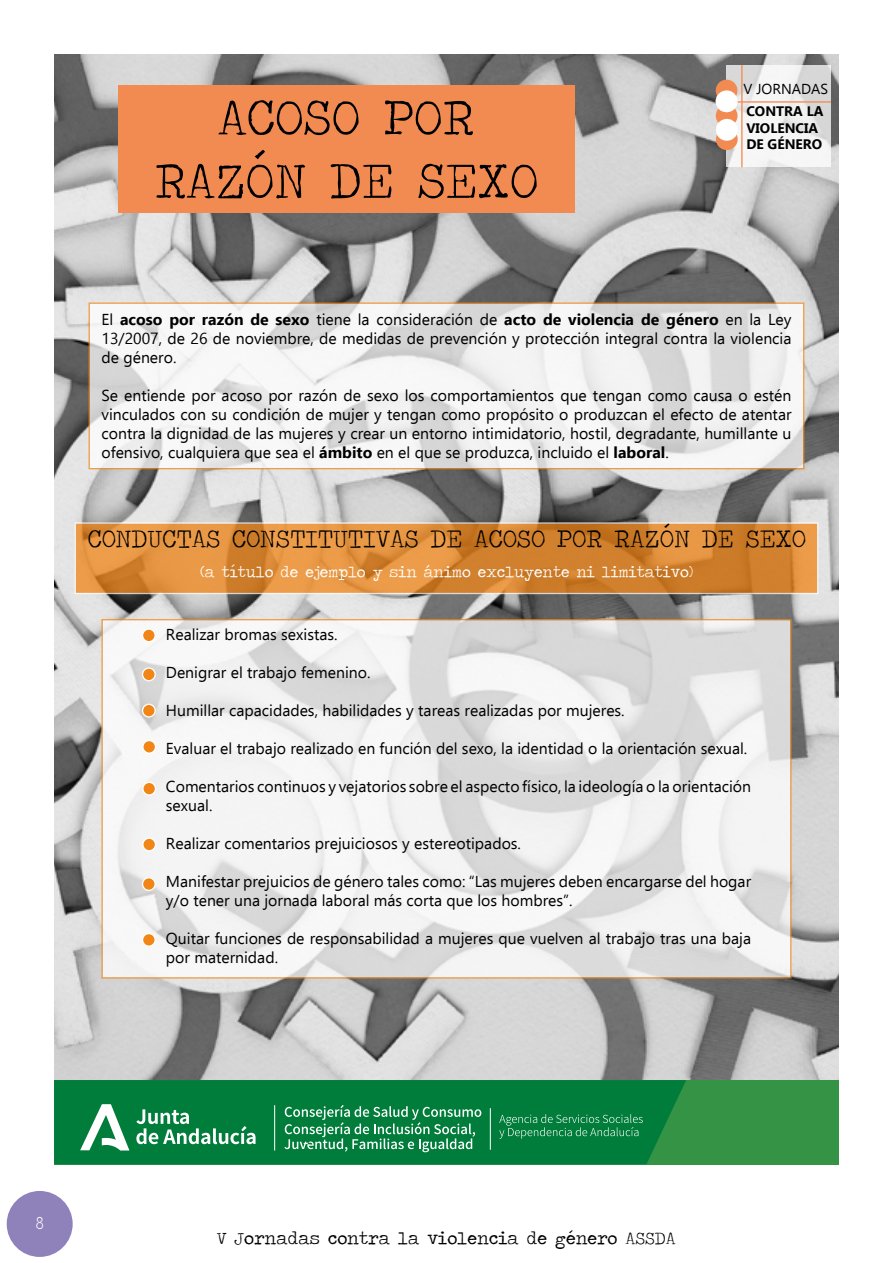
<style>
.page{position:relative;width:893px;height:1263px;background:#fff}
.page>*{position:absolute;margin:0;border:0;box-sizing:border-box;transform-origin:0 0}
.t1{font:52.8px/63.3px "Traveling Typewriter";color:#000;text-align:center}
.t2{font:26.4px "Traveling Typewriter";color:#000}
.t3{font:18px "Traveling Typewriter";color:#000}
.t4{font:18px "Traveling Typewriter";color:#fff}
.t5{font:15.75px/19px "Ebrima";color:#000}
.t6{font:15.75px "Traveling Typewriter";color:#fff}
.t7{font:14.4px "Ebrima";color:#000}
.t8{font:700 13.8px/16.5px "Ebrima";color:#000}
.s1{font-weight:700}
</style>
<div class="page">
<div style="left:7px;top:1191px;width:66px;height:66px;background:#8f82ba;border-radius:50%"></div>
<img style="left:54px;top:54px;width:785px;height:1026px">
<div style="left:118px;top:85px;width:456px;height:127px;background:#f28b52"></div>
<svg style="left:89px;top:302px;width:715px;height:167px;fill:#f3f3f3"></svg>
<svg style="left:75px;top:522px;width:743px;height:72px;background:#da8d3d"></svg>
<div style="left:54px;top:1080px;width:785px;height:84px;background:#359346"></div>
<div style="left:54px;top:1080px;width:632px;height:84px;background:#007d3a"></div>
<svg style="left:499px;top:1114px;width:144px;height:25px;background:#1f8c52"></svg>
<svg style="left:284px;top:1105px;width:197px;height:47px;background:#339761"></svg>
<svg style="left:136px;top:1109px;width:120px;height:35px;background:#409d6b"></svg>
<svg style="left:80px;top:1104px;width:49px;height:46px;background:#66b189"></svg>
<hr style="left:274px;top:1105px;width:1px;height:45px;background:#fff">
<hr style="left:490px;top:1108px;width:1px;height:42px;background:#fff">
<svg style="left:101px;top:619px;width:690px;height:359px;fill:#f2f2f2"></svg>
<svg style="left:143px;top:629px;width:12px;height:13px"></svg>
<div style="left:142px;top:628px;width:14px;height:14px;border:1px solid #fff;border-radius:50%"></div>
<svg style="left:143px;top:668px;width:12px;height:13px"></svg>
<div style="left:142px;top:667px;width:14px;height:14px;border:1px solid #fff;border-radius:50%"></div>
<svg style="left:143px;top:704px;width:12px;height:13px"></svg>
<div style="left:142px;top:704px;width:14px;height:14px;border:1px solid #fff;border-radius:50%"></div>
<svg style="left:143px;top:740px;width:12px;height:13px"></svg>
<div style="left:142px;top:740px;width:14px;height:14px;border:1px solid #fff;border-radius:50%"></div>
<svg style="left:143px;top:782px;width:12px;height:13px"></svg>
<div style="left:142px;top:782px;width:14px;height:14px;border:1px solid #fff;border-radius:50%"></div>
<svg style="left:143px;top:838px;width:12px;height:13px"></svg>
<div style="left:142px;top:837px;width:14px;height:14px;border:1px solid #fff;border-radius:50%"></div>
<div style="left:143px;top:878px;width:12px;height:12px;background:#f18616;border-radius:50%"></div>
<div style="left:142px;top:877px;width:14px;height:14px;border:1px solid #fff;border-radius:50%"></div>
<svg style="left:143px;top:933px;width:12px;height:13px"></svg>
<div style="left:142px;top:933px;width:14px;height:14px;border:1px solid #fff;border-radius:50%"></div>
<svg style="left:726px;top:66px;width:104px;height:101px;fill:#f5f5f5"></svg>
<hr style="left:717px;top:101px;width:114px;height:2px;background:#f28b52">
<div style="left:716px;top:80px;width:21px;height:21px;background:#f28b52;border-radius:50%"></div>
<div style="left:716px;top:128px;width:22px;height:22px;background:#f28b52;border-radius:50%"></div>
<hr style="left:741px;top:65px;width:1px;height:102px;background:#f28b52">
<svg style="left:715px;top:89px;width:23px;height:53px"></svg>
<h1 class="t1" style="left:154px;top:84px;width:385px">ACOSO POR<br>RAZÓN DE SEXO</h1>
<p class="t7" style="left:744px;top:78px;width:86px">V JORNADAS</p>
<p class="t8" style="left:746px;top:102px;width:79px">CONTRA LA<br>VIOLENCIA<br>DE GÉNERO</p>
<p class="t5" style="left:101px;top:309px;width:691px;text-align:justify">El <span class="s1">acoso por razón de sexo</span> tiene la consideración de <span class="s1">acto de violencia de género</span> en la Ley 13/2007, de 26 de noviembre, de medidas de prevención y protección integral contra la violencia de género.</p>
<p class="t5" style="left:101px;top:385px;width:692px;text-align:justify">Se entiende por acoso por razón de sexo los comportamientos que tengan como causa o estén vinculados con su condición de mujer y tengan como propósito o produzcan el efecto de atentar contra la dignidad de las mujeres y crear un entorno intimidatorio, hostil, degradante, humillante u ofensivo, cualquiera que sea el <span class="s1">ámbito</span> en el que se produzca, incluido el <span class="s1">laboral</span>.</p>
<h2 class="t2" style="left:88px;top:521px;width:720px">CONDUCTAS CONSTITUTIVAS DE ACOSO POR RAZÓN DE SEXO</h2>
<p class="t6" style="left:201px;top:561px;width:494px">(a título de ejemplo y sin ánimo excluyente ni limitativo)</p>
<p class="t5" style="left:142px;top:625px;width:197px">• Realizar bromas sexistas.</p>
<p class="t5" style="left:142px;top:663px;width:230px">• Denigrar el trabajo femenino.</p>
<p class="t5" style="left:142px;top:701px;width:484px">• Humillar capacidades, habilidades y tareas realizadas por mujeres.</p>
<p class="t5" style="left:142px;top:738px;width:607px">• Evaluar el trabajo realizado en función del sexo, la identidad o la orientación sexual.</p>
<p class="t5" style="left:166px;top:776px;width:587px;text-indent:-24px">• Comentarios continuos y vejatorios sobre el aspecto físico, la ideología o la orientación sexual.</p>
<p class="t5" style="left:142px;top:833px;width:380px">• Realizar comentarios prejuiciosos y estereotipados.</p>
<p class="t5" style="left:166px;top:871px;width:587px;text-indent:-24px">• Manifestar prejuicios de género tales como: “Las mujeres deben encargarse del hogar y/o tener una jornada laboral más corta que los hombres”.</p>
<p class="t5" style="left:166px;top:928px;width:587px;text-indent:-24px">• Quitar funciones de responsabilidad a mujeres que vuelven al trabajo tras una baja por maternidad.</p>
<p class="t4" style="left:36px;top:1212px;width:9px">8</p>
<p class="t3" style="left:217px;top:1226px;width:460px">V Jornadas contra la violencia de género ASSDA</p>
</div>
